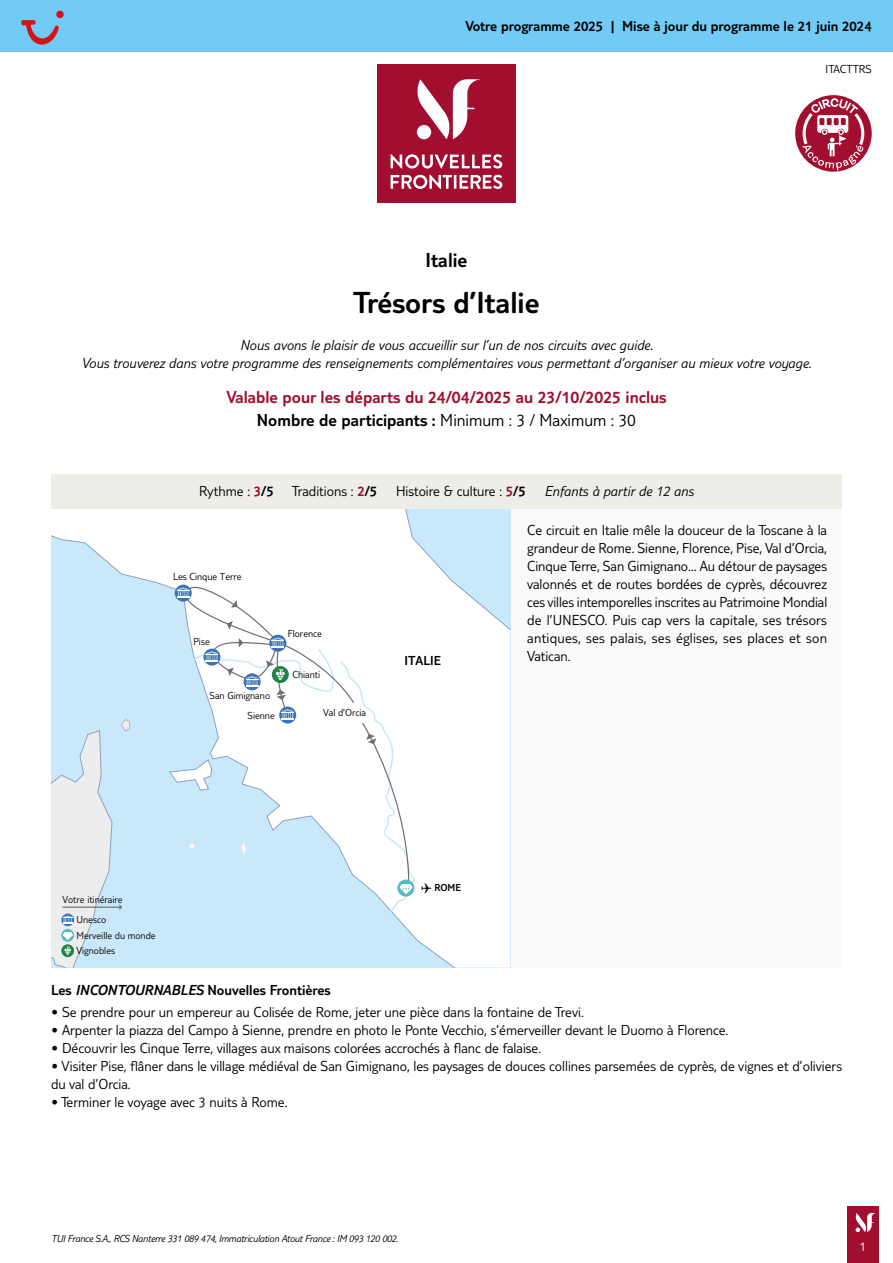
<style>
.page{position:relative;width:893px;height:1263px;background:#fff}
.page>*{position:absolute;margin:0;border:0;box-sizing:border-box;transform-origin:0 0}
.t1{font:300 31.5px "TUI Type";color:#000}
.t2{font:300 21px "TUI Type";color:#000}
.t3{font:300 18px/23.7px "TUI Type";color:#a10e2f;text-align:center}
.t4{font:300 15px/18px "TUI Type";color:#000;text-align:justify}
.t5{font:italic 300 15px/18px "TUI Type";color:#000;text-align:center}
.t6{font:300 15px "TUI Type";color:#000}
.t7{font:300 13.5px "TUI Type";color:#000}
.t8{font:300 13.5px "TUI Type";color:#fff}
.t9{font:300 12px "TUI Type";color:#000}
.t10{font:300 10.5px "TUI Type";color:#000}
.t11{font:italic 300 10.5px "TUI Type";letter-spacing:-.02em;color:#000}
.t12{font:300 10.5px "TUI Type";color:#000}
.s1{color:#000}
.s2{color:#a10e2f}
.s3{font-style:inherit}
.s4{font-style:normal}
.s5{font-style:normal;color:#a10e2f}
.s6{font-style:italic}
</style>
<div class="page">
<div style="left:847px;top:1206px;width:32px;height:57px;background:#a10e2f"></div>
<svg style="left:855px;top:1213px;width:21px;height:19px"></svg>
<div style="left:51px;top:508px;width:791px;height:459px;background:#fbfafa"></div>
<div style="left:0;top:0;width:893px;height:51px;background:#71cbf4"></div>
<div style="left:377px;top:65px;width:139px;height:138px;background:#a10e2f"></div>
<svg style="left:391px;top:154px;width:111px;height:15px"></svg>
<svg style="left:391px;top:175px;width:111px;height:14px"></svg>
<svg style="left:416px;top:79px;width:65px;height:60px"></svg>
<svg style="left:51px;top:508px;width:459px;height:459px"></svg>
<svg style="left:169px;top:575px;width:248px;height:342px"></svg>
<hr style="left:63px;top:906px;width:57px;height:2px;background:#706f6f">
<svg style="left:119px;top:904px;width:3px;height:6px"></svg>
<svg style="left:51px;top:730px;width:61px;height:237px"></svg>
<div style="left:51px;top:474px;width:791px;height:34px;background:#eeede7"></div>
<svg style="left:21px;top:20px;width:38px;height:25px"></svg>
<div style="left:56px;top:11px;width:8px;height:7px;background:#d51317;border-radius:50%"></div>
<div style="left:795px;top:95px;width:77px;height:77px;background:#a10e2f;border-radius:50%"></div>
<svg style="left:801px;top:98px;width:65px;height:73px"></svg>
<p class="t6" style="left:465px;top:18px;width:408px">Votre programme 2025 | Mise à jour du programme le 21 juin 2024</p>
<p class="t9" style="left:826px;top:62px;width:48px">ITACTTRS</p>
<h2 class="t2" style="left:425px;top:248px;width:44px">Italie</h2>
<h1 class="t1" style="left:353px;top:285px;width:188px">Trésors d’Italie</h1>
<p class="t5" style="left:82px;top:336px;width:731px">Nous avons le plaisir de vous accueillir sur l’un de nos circuits avec guide.<br>Vous trouverez dans votre programme des renseignements complémentaires vous permettant d’organiser au mieux votre voyage.</p>
<p class="t3" style="left:226px;top:384px;width:442px">Valable pour les départs du 24/04/2025 au 23/10/2025 inclus<br><span class="s1">Nombre de participants :</span> <span class="s1">Minimum : 3 / Maximum : 30</span></p>
<p class="t4" style="left:199px;top:482px;width:180px">Rythme : <span class="s2">3</span><span class="s3">/5</span> Traditions : <span class="s2">2</span><span class="s3">/5</span></p>
<p class="t5" style="left:396px;top:482px;width:299px"><span class="s4">Histoire &amp; culture :</span> <span class="s5">5</span><span class="s4">/5</span> Enfants à partir de 12 ans</p>
<p class="t10" style="left:173px;top:570px;width:70px">Les Cinque Terre</p>
<p class="t10" style="left:193px;top:635px;width:18px">Pise</p>
<p class="t10" style="left:210px;top:690px;width:62px">San Gimignano</p>
<p class="t10" style="left:248px;top:710px;width:29px">Sienne</p>
<p class="t10" style="left:288px;top:627px;width:36px">Florence</p>
<p class="t10" style="left:292px;top:668px;width:29px">Chianti</p>
<p class="t10" style="left:323px;top:707px;width:44px">Val d'Orcia</p>
<p class="t7" style="left:405px;top:653px;width:38px">ITALIE</p>
<p class="t10" style="left:63px;top:893px;width:62px">Votre itinéraire</p>
<p class="t10" style="left:77px;top:929px;width:81px">Merveille du monde</p>
<p class="t10" style="left:77px;top:914px;width:31px">Unesco</p>
<p class="t10" style="left:77px;top:945px;width:40px">Vignobles</p>
<p class="t12" style="left:421px;top:882px;width:41px">✈ ROME</p>
<p class="t4" style="left:527px;top:521px;width:301px">Ce circuit en Italie mêle la douceur de la Toscane à la grandeur de Rome. Sienne, Florence, Pise, Val d’Orcia, Cinque Terre, San Gimignano… Au détour de paysages valonnés et de routes bordées de cyprès, découvrez ces villes intemporelles inscrites au Patrimoine Mondial de l’UNESCO. Puis cap vers la capitale, ses trésors antiques, ses palais, ses églises, ses places et son Vatican.</p>
<p class="t6" style="left:51px;top:981px;width:281px">Les <span class="s6">INCONTOURNABLES</span> Nouvelles Frontières</p>
<p class="t4" style="left:51px;top:1002px;width:534px">• Se prendre pour un empereur au Colisée de Rome, jeter une pièce dans la fontaine de Trevi.</p>
<p class="t4" style="left:51px;top:1020px;width:679px">• Arpenter la piazza del Campo à Sienne, prendre en photo le Ponte Vecchio, s’émerveiller devant le Duomo à Florence.</p>
<p class="t4" style="left:51px;top:1038px;width:492px">• Découvrir les Cinque Terre, villages aux maisons colorées accrochés à flanc de falaise.</p>
<p class="t4" style="left:51px;top:1056px;width:792px">• Visiter Pise, flâner dans le village médiéval de San Gimignano, les paysages de douces collines parsemées de cyprès, de vignes et d’oliviers du val d’Orcia.</p>
<p class="t4" style="left:51px;top:1092px;width:238px">• Terminer le voyage avec 3 nuits à Rome.</p>
<p class="t11" style="left:51px;top:1232px;width:349px">TUI France S.A., RCS Nanterre 331 089 474, Immatriculation Atout France : IM 093 120 002.</p>
<p class="t8" style="left:860px;top:1239px;width:8px">1</p>
</div>
